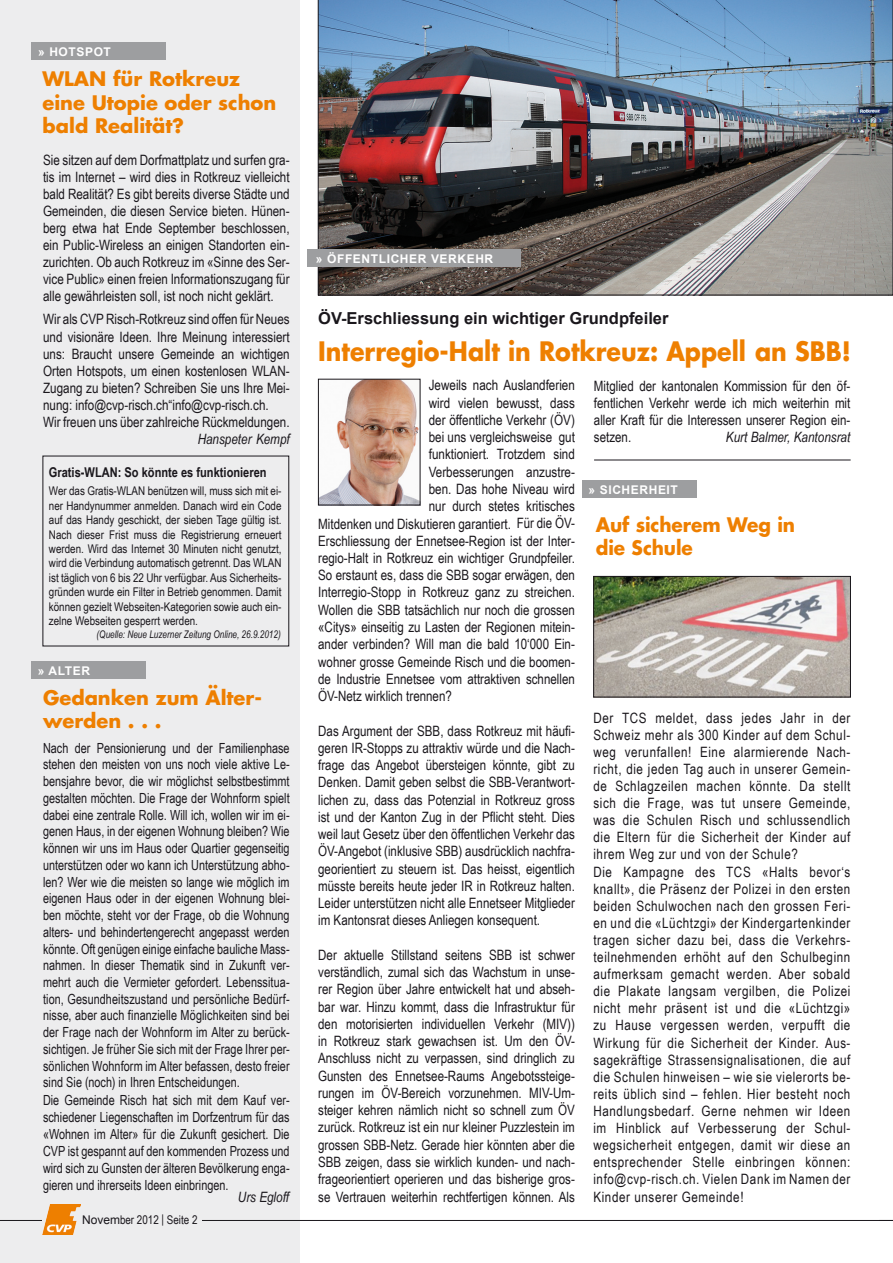
<style>
.page{position:relative;width:893px;height:1263px;background:#fff}
.page>*{position:absolute;margin:0;border:0;box-sizing:border-box;transform-origin:0 0}
.t1{font:700 26.1px "Futura";color:#ee7f00;scale:.91 1}
.t2{font:700 19.5px/23.4px "Futura";color:#ee7f00}
.t3{font:700 19.5px/23.4px "Futura";color:#ee7f00;scale:.95 1}
.t4{font:700 16.5px "Arial";color:#1a171c}
.t5{font:14.25px/17.2px "Arial Narrow";color:#1a171c;text-align:justify}
.t6{font:14.25px/17.1px "Arial Narrow";letter-spacing:.04em;color:#1a171c}
.t7{font:italic 14.25px "Arial Narrow";color:#1a171c}
.t8{font:13.95px/16.8px "Arial Narrow";color:#1a171c;scale:.95 1}
.t9{font:700 13.5px "Arial Narrow";color:#1a171c}
.t10{font:12px/14.4px "Arial Narrow";color:#1a171c;text-align:justify}
.t11{font:700 12px "Arial";letter-spacing:.05em;color:#fff}
.t12{font:italic 10.5px "Arial Narrow";color:#1a171c;scale:.95 1}
.s1{font-family:"Arial"}
</style>
<div class="page">
<img style="left:318px;top:0;width:575px;height:295px">
<div style="left:0;top:0;width:299px;height:1263px;background:#ededee"></div>
<div style="left:31px;top:43px;width:134px;height:17px;background:#9d9ea0"></div>
<div style="left:32px;top:661px;width:114px;height:17px;background:#9d9ea0"></div>
<hr style="left:0;top:1220px;width:893px;height:1px;background:#1a171c">
<img style="left:43px;top:1204px;width:37px;height:30px">
<img style="left:320px;top:381px;width:98px;height:122px">
<div style="left:318px;top:379px;width:102px;height:126px;border:1px solid #1a171c"></div>
<div style="left:308px;top:249px;width:213px;height:17px;background:#9d9ea0"></div>
<div style="left:79px;top:1215px;width:122px;height:13px;background:#ededee"></div>
<hr style="left:594px;top:460px;width:257px;height:1px;background:#1a171c">
<div style="left:582px;top:481px;width:115px;height:17px;background:#9d9ea0"></div>
<img style="left:595px;top:578px;width:254px;height:117px">
<div style="left:593px;top:576px;width:258px;height:121px;border:1px solid #1a171c"></div>
<p class="t11" style="left:38px;top:45px;width:74px">» HOTSPOT</p>
<h2 class="t2" style="left:43px;top:67px;width:235px">WLAN für Rotkreuz eine Utopie oder schon bald Realität?</h2>
<p class="t5" style="left:43px;top:151px;width:248px">Sie sitzen auf dem Dorfmattplatz und surfen gra&shy;tis im Internet – wird dies in Rotkreuz vielleicht bald Realität? Es gibt bereits diverse Städte und Gemeinden, die diesen Service bieten. Hünen&shy;berg etwa hat Ende September beschlossen, ein Public-Wireless an einigen Standorten ein&shy;zurichten. Ob auch Rotkreuz im «Sinne des Ser&shy;vice Public» einen freien Informationszugang für alle gewährleisten soll, ist noch nicht geklärt.</p>
<p class="t5" style="left:43px;top:311px;width:248px;text-align:left">Wir als CVP Risch-Rotkreuz sind offen für Neues und visionäre Ideen. Ihre Meinung interessiert uns: Braucht unsere Gemeinde an wichtigen Orten Hotspots, um einen kostenlosen WLAN-Zugang zu bieten? Schreiben Sie uns Ihre Mei&shy;nung: info@cvp-risch.ch“info@cvp-risch.ch.<br>Wir freuen uns über zahlreiche Rückmeldungen.</p>
<p class="t7" style="left:198px;top:431px;width:94px">Hanspeter Kempf</p>
<p class="t9" style="left:49px;top:464px;width:219px">Gratis-WLAN: So könnte es funktionieren</p>
<p class="t10" style="left:49px;top:484px;width:234px">Wer das Gratis-WLAN benützen will, muss sich mit ei&shy;ner Handynummer anmelden. Danach wird ein Code auf das Handy geschickt, der sieben Tage gültig ist.<br>Nach dieser Frist muss die Registrierung erneuert werden. Wird das Internet 30 Minuten nicht genutzt, wird die Verbindung automatisch getrennt. Das WLAN ist täglich von 6 bis 22 Uhr verfügbar. Aus Sicherheits&shy;gründen wurde ein Filter in Betrieb genommen. Damit können gezielt Webseiten-Kategorien sowie auch ein&shy;zelne Webseiten gesperrt werden.</p>
<p class="t12" style="left:97px;top:628px;width:195px">(Quelle: Neue Luzerner Zeitung Online, 26.9.2012)</p>
<p class="t11" style="left:38px;top:664px;width:54px">» ALTER</p>
<h2 class="t2" style="left:43px;top:685px;width:220px">Gedanken zum Älter&shy;werden . . .</h2>
<p class="t8" style="left:43px;top:739px;width:261px">Nach der Pensionierung und der Familienphase stehen den meisten von uns noch viele aktive Le&shy;bensjahre bevor, die wir möglichst selbstbestimmt gestalten möchten. Die Frage der Wohnform spielt dabei eine zentrale Rolle. Will ich, wollen wir im ei&shy;genen Haus, in der eigenen Wohnung bleiben? Wie können wir uns im Haus oder Quartier gegenseitig unterstützen oder wo kann ich Unterstützung abho&shy;len? Wer wie die meisten so lange wie möglich im eigenen Haus oder in der eigenen Wohnung blei&shy;ben möchte, steht vor der Frage, ob die Wohnung alters- und behindertengerecht angepasst werden könnte. Oft genügen einige einfache bauliche Mass&shy;nahmen. In dieser Thematik sind in Zukunft ver&shy;mehrt auch die Vermieter gefordert. Lebenssitua&shy;tion, Gesundheitszustand und persönliche Bedürf&shy;nisse, aber auch finanzielle Möglichkeiten sind bei der Frage nach der Wohnform im Alter zu berück&shy;sichtigen. Je früher Sie sich mit der Frage Ihrer per&shy;sönlichen Wohnform im Alter befassen, desto freier sind Sie (noch) in Ihren Entscheidungen.<br>Die Gemeinde Risch hat sich mit dem Kauf ver&shy;schiedener Liegenschaften im Dorfzentrum für das «Wohnen im Alter» für die Zukunft gesichert. Die CVP ist gespannt auf den kommenden Prozess und wird sich zu Gunsten der älteren Bevölkerung enga&shy;gieren und ihrerseits Ideen einbringen.</p>
<p class="t7" style="left:238px;top:1189px;width:53px">Urs Egloff</p>
<p class="t10" style="left:82px;top:1212px;width:117px"><span class="s1">Novem</span>ber 2012 | Seite 2</p>
<p class="t11" style="left:316px;top:252px;width:179px">» ÖFFENTLICHER VERKEHR</p>
<p class="t4" style="left:318px;top:309px;width:352px">ÖV-Erschliessung ein wichtiger Grundpfeiler</p>
<h1 class="t1" style="left:318px;top:333px;width:587px">Interregio-Halt in Rotkreuz: Appell an SBB!</h1>
<p class="t5" style="left:429px;top:377px;width:148px">Jeweils nach Auslandferien</p>
<p class="t5" style="left:429px;top:394px;width:148px">wird vielen bewusst, dass</p>
<p class="t5" style="left:429px;top:411px;width:148px">der öffentliche Verkehr (ÖV)</p>
<p class="t5" style="left:429px;top:428px;width:148px">bei uns vergleichsweise gut</p>
<p class="t5" style="left:429px;top:446px;width:148px">funktioniert. Trotzdem sind</p>
<p class="t5" style="left:429px;top:463px;width:148px">Verbesserungen anzustre-</p>
<p class="t5" style="left:429px;top:480px;width:148px">ben. Das hohe Niveau wird</p>
<p class="t5" style="left:429px;top:497px;width:148px">nur durch stetes kritisches</p>
<p class="t5" style="left:318px;top:515px;width:258px">Mitdenken und Diskutieren garantiert. Für die ÖV-</p>
<p class="t5" style="left:318px;top:532px;width:258px">Erschliessung der Ennetsee-Region ist der Inter-</p>
<p class="t5" style="left:318px;top:549px;width:258px">regio-Halt in Rotkreuz ein wichtiger Grundpfeiler.</p>
<p class="t5" style="left:318px;top:566px;width:258px">So erstaunt es, dass die SBB sogar erwägen, den</p>
<p class="t5" style="left:318px;top:584px;width:258px">Interregio-Stopp in Rotkreuz ganz zu streichen.</p>
<p class="t5" style="left:318px;top:601px;width:258px">Wollen die SBB tatsächlich nur noch die grossen</p>
<p class="t5" style="left:318px;top:618px;width:258px">«Citys» einseitig zu Lasten der Regionen mitein-</p>
<p class="t5" style="left:318px;top:635px;width:258px">ander verbinden? Will man die bald 10‘000 Ein-</p>
<p class="t5" style="left:318px;top:653px;width:258px">wohner grosse Gemeinde Risch und die boomen-</p>
<p class="t5" style="left:318px;top:670px;width:258px">de Industrie Ennetsee vom attraktiven schnellen</p>
<p class="t5" style="left:318px;top:687px;width:135px">ÖV-Netz wirklich trennen?</p>
<p class="t5" style="left:318px;top:722px;width:258px">Das Argument der SBB, dass Rotkreuz mit häufi&shy;geren IR-Stopps zu attraktiv würde und die Nach&shy;frage das Angebot übersteigen könnte, gibt zu Denken. Damit geben selbst die SBB-Verantwort&shy;lichen zu, dass das Potenzial in Rotkreuz gross ist und der Kanton Zug in der Pflicht steht. Dies weil laut Gesetz über den öffentlichen Verkehr das ÖV-Angebot (inklusive SBB) ausdrücklich nachfra&shy;georientiert zu steuern ist. Das heisst, eigentlich müsste bereits heute jeder IR in Rotkreuz halten.<br>Leider unterstützen nicht alle Ennetseer Mitglieder im Kantonsrat dieses Anliegen konsequent.</p>
<p class="t5" style="left:318px;top:946px;width:258px">Der aktuelle Stillstand seitens SBB ist schwer verständlich, zumal sich das Wachstum in unse&shy;rer Region über Jahre entwickelt hat und abseh&shy;bar war. Hinzu kommt, dass die Infrastruktur für den motorisierten individuellen Verkehr (MIV)) in Rotkreuz stark gewachsen ist. Um den ÖV-Anschluss nicht zu verpassen, sind dringlich zu Gunsten des Ennetsee-Raums Angebotssteige&shy;rungen im ÖV-Bereich vorzunehmen. MIV-Um&shy;steiger kehren nämlich nicht so schnell zum ÖV zurück. Rotkreuz ist ein nur kleiner Puzzlestein im grossen SBB-Netz. Gerade hier könnten aber die SBB zeigen, dass sie wirklich kunden- und nach&shy;frageorientiert operieren und das bisherige gros&shy;se Vertrauen weiterhin rechtfertigen können. Als</p>
<p class="t5" style="left:594px;top:377px;width:258px">Mitglied der kantonalen Kommission für den öf&shy;fentlichen Verkehr werde ich mich weiterhin mit aller Kraft für die Interessen unserer Region ein&shy;setzen.</p>
<p class="t7" style="left:726px;top:429px;width:126px">Kurt Balmer, Kantonsrat</p>
<p class="t11" style="left:589px;top:483px;width:91px">» SICHERHEIT</p>
<h2 class="t3" style="left:596px;top:512px;width:211px">Auf sicherem Weg in die Schule</h2>
<p class="t6" style="left:593px;top:709px;width:258px">Der TCS meldet, dass jedes Jahr in der Schweiz mehr als 300 Kinder auf dem Schul&shy;weg verunfallen! Eine alarmierende Nach&shy;richt, die jeden Tag auch in unserer Gemein&shy;de Schlagzeilen machen könnte. Da stellt sich die Frage, was tut unsere Gemeinde, was die Schulen Risch und schlussendlich die Eltern für die Sicherheit der Kinder auf ihrem Weg zur und von der Schule?<br>Die Kampagne des TCS «Halts bevor‘s knallt», die Präsenz der Polizei in den ersten beiden Schulwochen nach den grossen Feri&shy;en und die «Lüchtzgi» der Kindergartenkinder tragen sicher dazu bei, dass die Verkehrs&shy;teilnehmenden erhöht auf den Schulbeginn aufmerksam gemacht werden. Aber sobald die Plakate langsam vergilben, die Polizei nicht mehr präsent ist und die «Lüchtzgi» zu Hause vergessen werden, verpufft die Wirkung für die Sicherheit der Kinder. Aus&shy;sagekräftige Strassensignalisationen, die auf die Schulen hinweisen – wie sie vielerorts be&shy;reits üblich sind – fehlen. Hier besteht noch Handlungsbedarf. Gerne nehmen wir Ideen im Hinblick auf Verbesserung der Schul&shy;wegsicherheit entgegen, damit wir diese an entsprechender Stelle einbringen können: info@cvp-risch.ch. Vielen Dank im Namen der Kinder unserer Gemeinde!</p>
</div>
